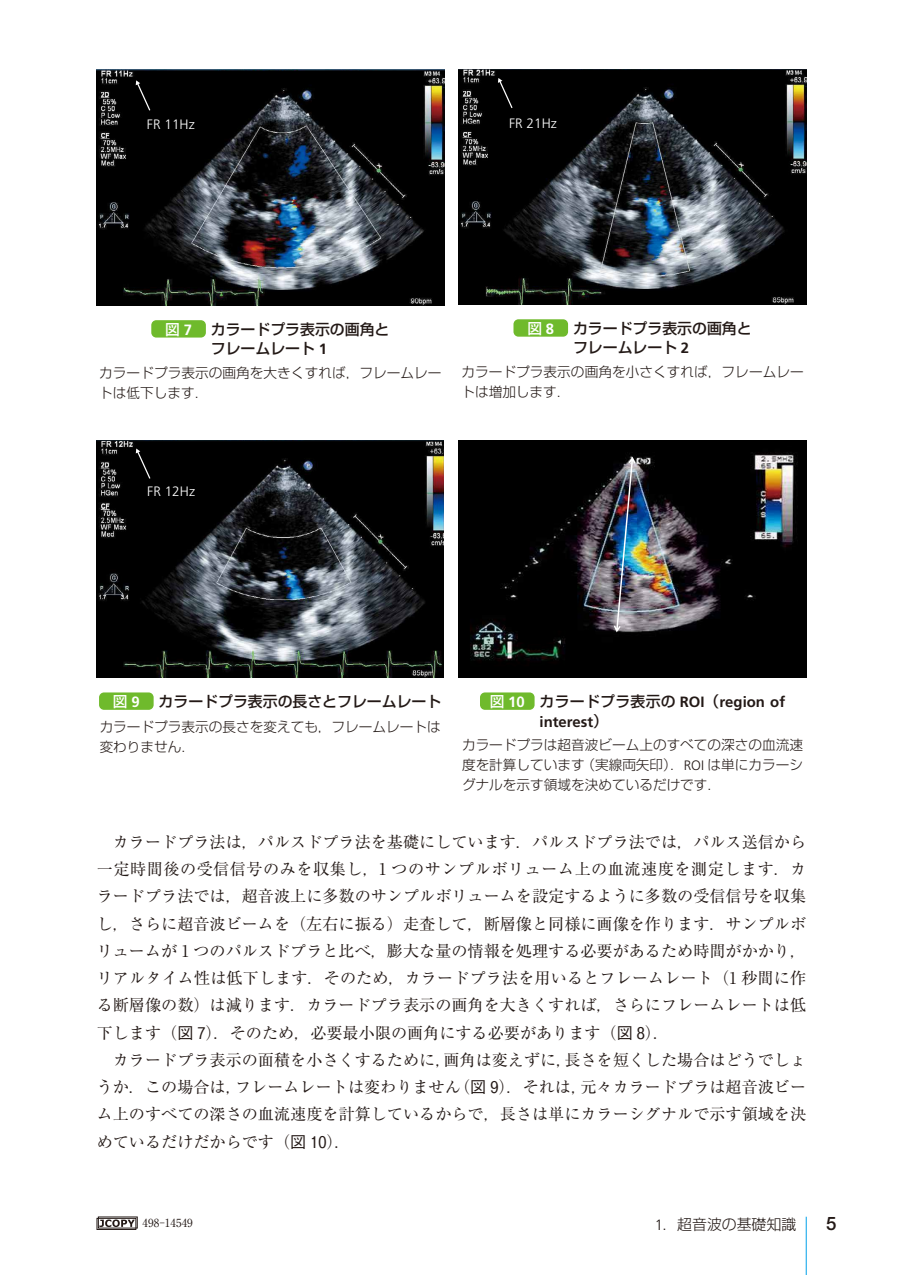
<style>
.page{position:relative;width:903px;height:1275px;background:#fff}
.page>*{position:absolute;margin:0;border:0;box-sizing:border-box;transform-origin:0 0}
.t1{font:500 18.55px "Helvetica Neue LT Std";color:#231916}
.t2{font:16.1px/27.3px "Ryumin Pr 5";color:#231916;text-align:justify}
.t3{font:500 14.88px/19.8px "Shin Go Pr 5";color:#231916}
.t4{font:700 14.88px/19.8px "Frutiger LT Std";color:#231916}
.t5{font:300 14.88px "Shin Go Pr 5";color:#231916}
.t6{font:500 14.88px "Shin Go Pr 5";color:#fff}
.t7{font:300 13.65px/19.8px "Shin Go Pr 5";color:#231916}
.t8{font:300 13.65px "Frutiger LT Std";color:#fff}
.t9{font:11.2px "Ryumin Pr 5";color:#231916}
.s1{font-family:"Frutiger LT Std";font-weight:700}
.s2{font-family:"Shin Go Pr 5";font-weight:500;color:#fff}
.s3{color:#fff}
.s4{font-family:"Shin Go Pr 5";font-weight:500}
.s5{font-family:"Frutiger LT Std"}
.s6{font-family:"Gothic BBB Pr 5";font-weight:500}
</style>
<div class="page">
<div style="left:97px;top:1217px;width:41px;height:13px;background:#5b5452"></div>
<svg style="left:100px;top:1220px;width:34px;height:6px"></svg>
<div style="left:97px;top:1218px;width:39px;height:12px;border:1px solid #231916"></div>
<div style="left:98px;top:1217px;width:39px;height:11px;border:1px solid #231916"></div>
<hr style="left:806px;top:1217px;width:1px;height:58px;background:#00a0e9">
<img style="left:97px;top:69px;width:347px;height:236px">
<svg style="left:136px;top:80px;width:15px;height:32px"></svg>
<div style="left:151px;top:320px;width:55px;height:18px;background:#6fba2c;border-radius:5px"></div>
<img style="left:459px;top:69px;width:347px;height:235px">
<svg style="left:498px;top:78px;width:16px;height:32px"></svg>
<div style="left:513px;top:319px;width:55px;height:18px;background:#6fba2c;border-radius:5px"></div>
<img style="left:97px;top:440px;width:347px;height:238px">
<svg style="left:136px;top:448px;width:16px;height:32px"></svg>
<div style="left:99px;top:692px;width:55px;height:18px;background:#6fba2c;border-radius:5px"></div>
<img style="left:459px;top:440px;width:347px;height:238px">
<img style="left:614px;top:457px;width:21px;height:175px">
<div style="left:480px;top:692px;width:54px;height:18px;background:#6fba2c;border-radius:5px"></div>
<p class="t8" style="left:147px;top:116px;width:49px">FR 11Hz</p>
<p class="t8" style="left:509px;top:116px;width:49px">FR 21Hz</p>
<p class="t6" style="left:165px;top:322px;width:28px">図 <span class="s1">7</span></p>
<p class="t3" style="left:211px;top:319px;width:180px">カラードプラ表示の画角とフレームレート <span class="s1">1</span></p>
<p class="t7" style="left:99px;top:363px;width:344px">カラードプラ表示の画角を大きくすれば，フレームレートは低下します．</p>
<p class="t6" style="left:527px;top:321px;width:28px">図 <span class="s1">8</span></p>
<p class="t3" style="left:573px;top:318px;width:180px">カラードプラ表示の画角とフレームレート <span class="s1">2</span></p>
<p class="t7" style="left:461px;top:362px;width:344px">カラードプラ表示の画角を小さくすれば，フレームレートは増加します．</p>
<p class="t8" style="left:147px;top:484px;width:49px">FR 12Hz</p>
<p class="t6" style="left:113px;top:694px;width:28px">図 <span class="s1">9</span></p>
<p class="t3" style="left:159px;top:691px;width:284px">カラードプラ表示の長さとフレームレート</p>
<p class="t7" style="left:100px;top:717px;width:343px">カラードプラ表示の長さを変えても，フレームレートは変わりません．</p>
<p class="t4" style="left:539px;top:692px;width:247px;text-indent:-50px"><span class="s2">図</span> <span class="s3">10</span> <span class="s4">カラードプラ表示の</span> ROI<span class="s4">（</span>region of interest<span class="s4">)</span></p>
<p class="t7" style="left:462px;top:735px;width:343px;text-align:justify">カラードプラは超音波ビーム上のすべての深さの血流速度を計算しています（実線両矢印）．<span class="s5">ROI</span> は単にカラーシグナルを示す領域を決めているだけです．</p>
<p class="t2" style="left:97px;top:828px;width:711px;text-indent:16px">カラードプラ法は，パルスドプラ法を基礎にしています．パルスドプラ法では，パルス送信から一定時間後の受信信号のみを収集し，1 つのサンプルボリューム上の血流速度を測定します．カラードプラ法では，超音波上に多数のサンプルボリュームを設定するように多数の受信信号を収集し，さらに超音波ビームを（左右に振る）走査して，断層像と同様に画像を作ります．サンプルボリュームが 1 つのパルスドプラと比べ，膨大な量の情報を処理する必要があるため時間がかかり，リアルタイム性は低下します．そのため，カラードプラ法を用いるとフレームレート（1 秒間に作る断層像の数）は減ります．カラードプラ表示の画角を大きくすれば，さらにフレームレートは低下します（<span class="s6">図 7</span>）．そのため，必要最小限の画角にする必要があります（<span class="s6">図 8</span>）．</p>
<p class="t2" style="left:97px;top:1046px;width:711px;text-indent:16px">カラードプラ表示の面積を小さくするために，画角は変えずに，長さを短くした場合はどうでしょうか．この場合は，フレームレートは変わりません（<span class="s6">図 9</span>）．それは，元々カラードプラは超音波ビーム上のすべての深さの血流速度を計算しているからで，長さは単にカラーシグナルで示す領域を決めているだけだからです（<span class="s6">図 10</span>）．</p>
<p class="t9" style="left:143px;top:1218px;width:52px">498-14549</p>
<p class="t5" style="left:655px;top:1217px;width:143px"><span class="s5">1</span>．超音波の基礎知識</p>
<p class="t1" style="left:826px;top:1213px;width:12px">5</p>
</div>
